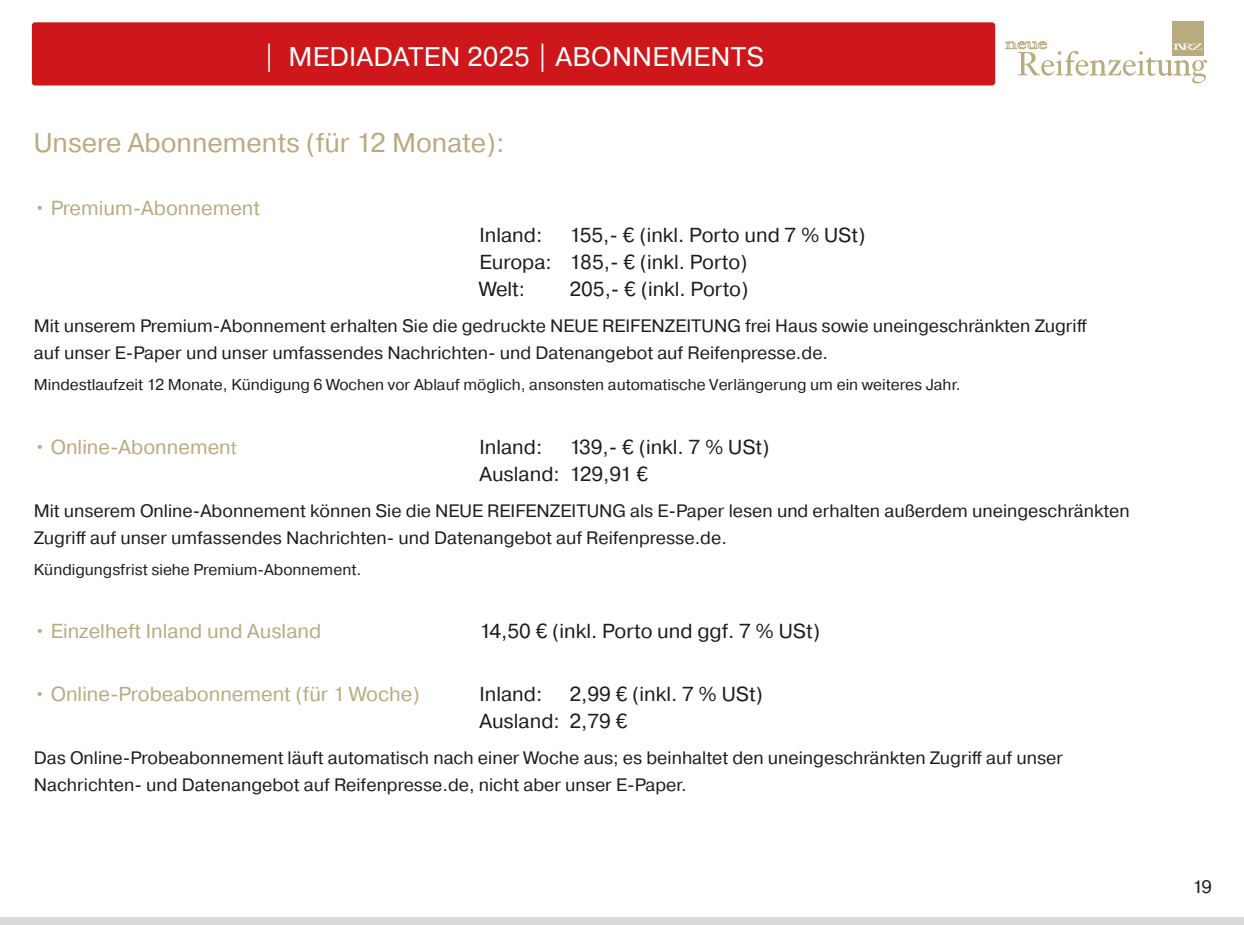
<style>
.page{position:relative;width:1244px;height:925px;background:#fff}
.page>*{position:absolute;margin:0;border:0;box-sizing:border-box;transform-origin:0 0}
.t1{font:27px "Pragmatica";color:#b9aa7f}
.t2{font:27px "Pragmatica";letter-spacing:.01em;color:#fff}
.t3{font:20.25px/27px "Pragmatica";color:#1d1d1b}
.t4{font:20.25px "Pragmatica";color:#b9aa7f}
.t5{font:18px/27px "Pragmatica";color:#1d1d1b}
.t6{font:15.75px "Pragmatica";color:#1d1d1b}
.s1{font-size:18px}
</style>
<div class="page">
<div style="left:32px;top:22px;width:963px;height:63px;background:#cd171a;border-radius:3px"></div>
<div style="left:1172px;top:22px;width:31px;height:34px;background:#b9aa7f"></div>
<svg style="left:1005px;top:37px;width:202px;height:46px"></svg>
<div style="left:0;top:917px;width:1244px;height:8px;background:#dadada"></div>
<h1 class="t2" style="left:263px;top:40px;width:503px">| MEDIADATEN 2025 | ABONNEMENTS</h1>
<h1 class="t1" style="left:34px;top:126px;width:472px">Unsere Abonnements (für 12 Monate):</h1>
<p class="t4" style="left:34px;top:195px;width:228px">• Premium-Abonnement</p>
<p class="t3" style="left:479px;top:222px;width:387px;text-indent:90px">155,- € (inkl. Porto und 7 % USt)<br>Europa: 185,- € (inkl. Porto)<br>Welt:</p>
<p class="t3" style="left:479px;top:222px;width:64px">Inland:</p>
<p class="t3" style="left:569px;top:276px;width:181px">205,- € (inkl. Porto)</p>
<p class="t5" style="left:34px;top:313px;width:1054px">Mit unserem Premium-Abonnement erhalten Sie die gedruckte NEUE REIFENZEITUNG frei Haus sowie uneingeschränkten Zugriff auf unser E-Paper und unser umfassendes Nachrichten- und Datenangebot auf Reifenpresse.de.</p>
<p class="t6" style="left:34px;top:375px;width:928px">Mindestlaufzeit 12 Monate, Kündigung 6 Wochen vor Ablauf möglich, ansonsten automatische Verlängerung um ein weiteres Jahr.</p>
<p class="t3" style="left:479px;top:433px;width:292px;text-indent:90px">139,- € (inkl. 7 % USt)<br>Ausland: 129,91 €</p>
<p class="t5" style="left:34px;top:497px;width:1097px">Mit unserem Online-Abonnement können Sie die NEUE REIFENZEITUNG als E-Paper lesen und erhalten außerdem uneingeschränkten<br>Zugriff auf unser umfassendes Nachrichten- und Datenangebot auf Reifenpresse.de.</p>
<p class="t6" style="left:34px;top:560px;width:329px">Kündigungsfrist siehe Premium-Abonnement.</p>
<p class="t4" style="left:34px;top:434px;width:204px">• Online-Abonnemen<span class="s1">t</span></p>
<p class="t3" style="left:479px;top:433px;width:64px">Inland:</p>
<p class="t4" style="left:34px;top:618px;width:289px">• Einzelheft Inland und Ausland</p>
<p class="t3" style="left:479px;top:618px;width:342px">14,50 € (inkl. Porto und ggf. 7 % USt)</p>
<p class="t3" style="left:479px;top:681px;width:285px;text-indent:90px">2,99 € (inkl. 7 % USt)<br>Ausland: 2,79 €</p>
<p class="t5" style="left:34px;top:745px;width:1030px">Das Online-Probeabonnement läuft automatisch nach einer Woche aus; es beinhaltet den uneingeschränkten Zugriff auf unser<br>Nachrichten- und Datenangebot auf Reifenpresse.de, nicht aber unser E-Paper.</p>
<p class="t4" style="left:34px;top:681px;width:387px">• Online-Probeabonnement (für 1 Woche)</p>
<p class="t3" style="left:479px;top:681px;width:64px">Inland:</p>
<p class="t5" style="left:1192px;top:873px;width:21px">19</p>
</div>
